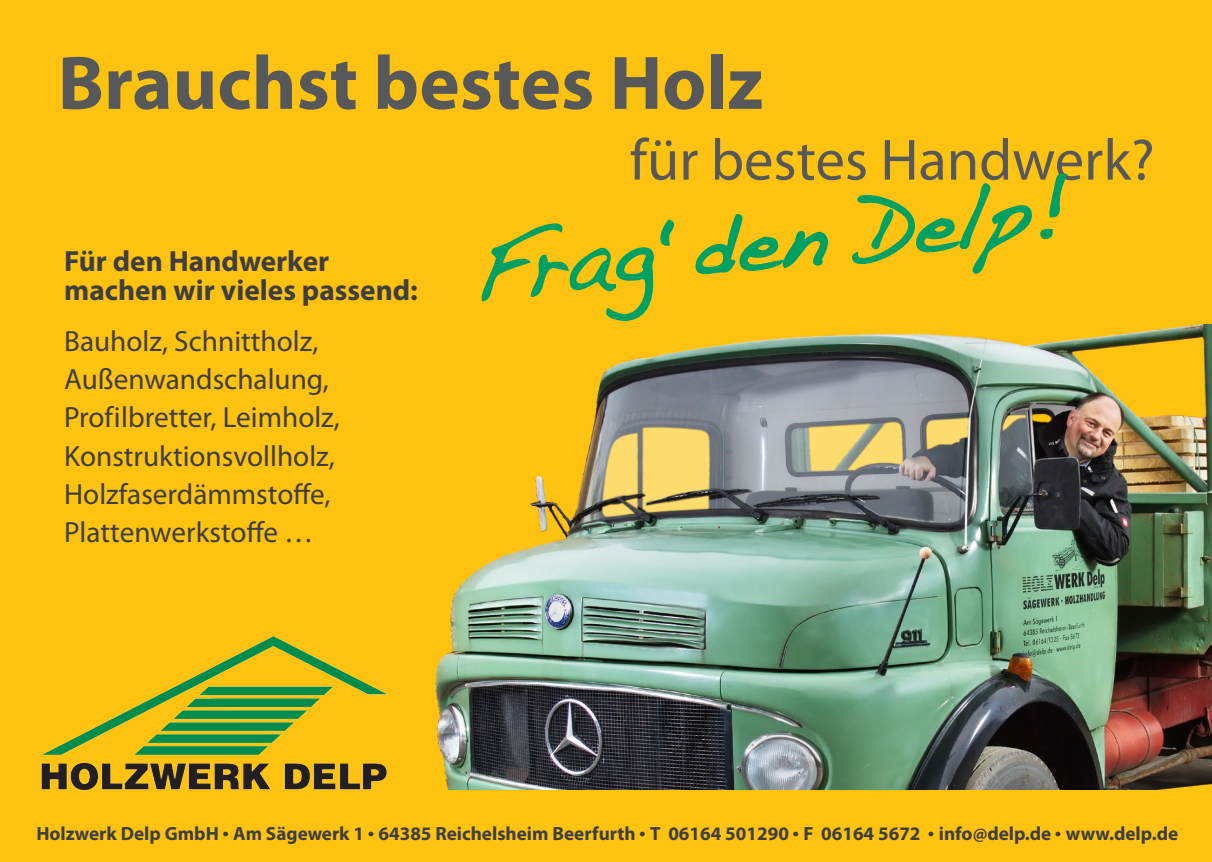
<style>
.page{position:relative;width:1212px;height:862px;background:#fff}
.page>*{position:absolute;margin:0;border:0;box-sizing:border-box;transform-origin:0 0}
.t1{font:700 76.5px "Myriad Pro";color:#57585a}
.t2{font:58.5px "Myriad Pro";color:#57585a}
.t3{font:29.25px/38.2px "Myriad Pro";color:#3e3e3f}
.t4{font:700 29.25px/29.2px "Myriad Pro";color:#3e3e3f}
.t5{font:700 19.12px "Myriad Pro";color:#3e3e3f}
.s1{font-family:"Helvetica Neue";font-stretch:condensed;font-size:24.75px}
</style>
<div class="page">
<div style="left:0;top:0;width:1212px;height:861px;background:#fec210"></div>
<img style="left:435px;top:324px;width:777px;height:465px">
<img style="left:41px;top:636px;width:346px;height:154px">
<svg style="left:481px;top:173px;width:587px;height:149px"></svg>
<p class="t1" style="left:58px;top:33px;width:707px">Brauchst bestes Holz</p>
<p class="t2" style="left:630px;top:124px;width:526px">für bestes Handwerk?</p>
<p class="t4" style="left:64px;top:245px;width:355px">Für den Handwerker machen wir vieles passend:</p>
<p class="t3" style="left:64px;top:321px;width:277px">Bauholz, Schnittholz,<br>Außenwandschalung,<br>Profilbretter, Leimholz,<br>Konstruktionsvollholz,<br>Holzfaserdämmstoffe,<br>Plattenwerkstoffe …</p>
<p class="t5" style="left:36px;top:820px;width:1143px">Holzwerk Delp GmbH <span class="s1">·</span> Am Sägewerk 1 <span class="s1">·</span> 64385 Reichelsheim Beerfurth <span class="s1">·</span> T 06164 501290 <span class="s1">·</span> F 06164 5672 <span class="s1">·</span> info@delp.de <span class="s1">·</span> www.delp.de</p>
</div>
